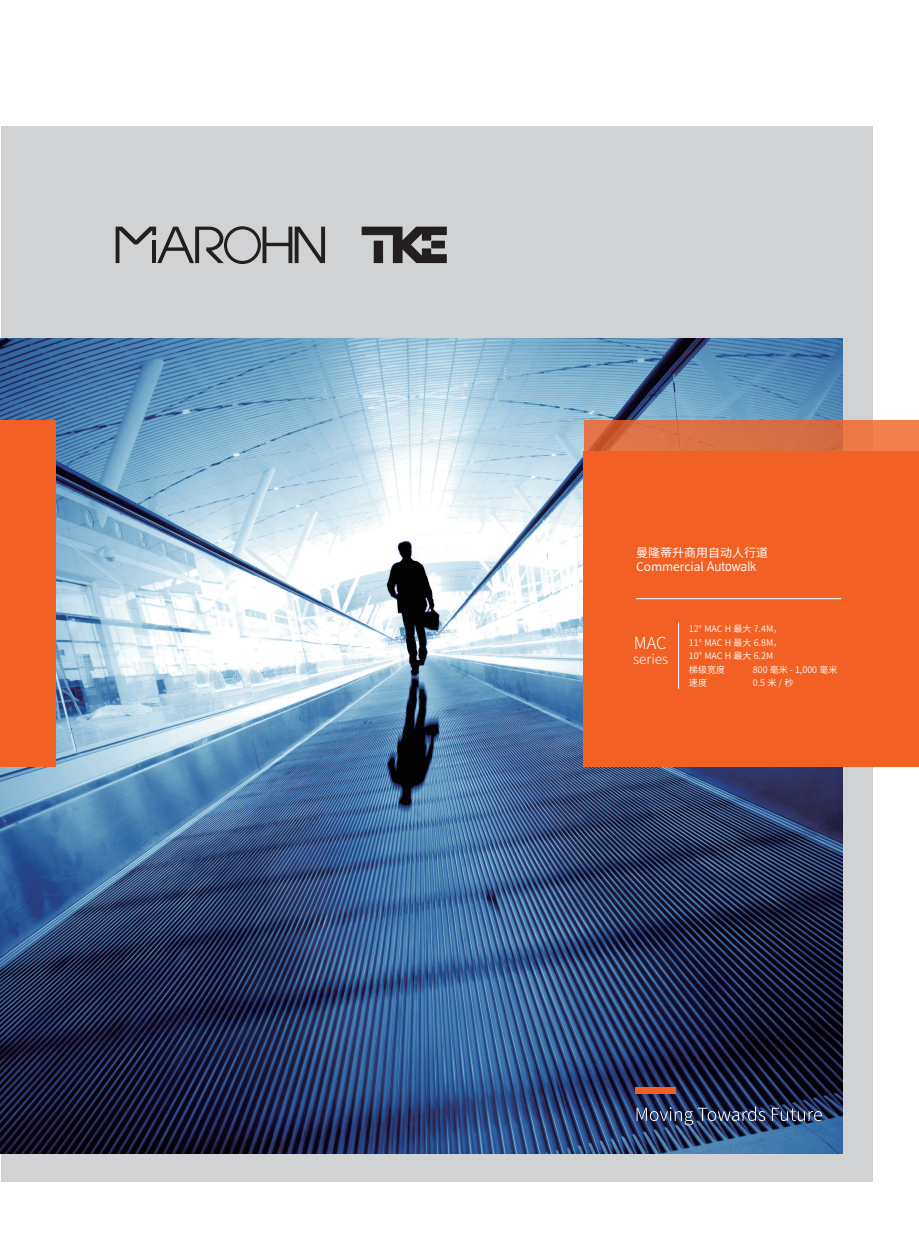
<style>
.page{position:relative;width:919px;height:1238px;background:#fff}
.page>*{position:absolute;margin:0;border:0;box-sizing:border-box;transform-origin:0 0}
.t1{font:300 16.5px "Source Han Sans CN";color:#fff}
.t2{font:300 13.5px "Source Han Sans CN";color:#fff}
.t3{font:12px/14.2px "Source Han Sans CN";color:#fff}
.t4{font:9px/13.5px "Source Han Sans CN";color:#fff}
.s1{font-family:"TK Type";font-size:13.5px}
</style>
<div class="page">
<div style="left:1px;top:126px;width:871px;height:1055px;background:#d1d2d4"></div>
<img style="left:0;top:338px;width:842px;height:815px">
<svg style="left:636px;top:1106px;width:185px;height:19px;background:#3e4d70"></svg>
<div style="left:0;top:420px;width:56px;height:346px;background:#f26023"></div>
<div style="left:634px;top:1087px;width:41px;height:6px;background:#f26023"></div>
<div style="left:583px;top:451px;width:335px;height:315px;background:#f26023"></div>
<hr style="left:636px;top:598px;width:205px;height:1px;background:#fff">
<hr style="left:678px;top:622px;width:1px;height:66px;background:#fff">
<svg style="left:116px;top:226px;width:209px;height:38px"></svg>
<svg style="left:361px;top:227px;width:86px;height:36px"></svg>
<svg style="left:583px;top:420px;width:335px;height:31px;background:#dd7045"></svg>
<h3 class="t3" style="left:636px;top:545px;width:133px">曼隆蒂升商用自动人行道<br>Commercial <span class="s1">Autowalk</span></h3>
<h1 class="t1" style="left:633px;top:633px;width:34px">MAC</h1>
<h2 class="t2" style="left:633px;top:652px;width:37px">series</h2>
<p class="t4" style="left:689px;top:622px;width:95px">12° MAC H 最大 7.4M，<br>11° MAC H 最大 6.8M，<br>10° MAC H 最大 6.2M梯级宽度</p>
<p class="t4" style="left:752px;top:662px;width:86px">800 毫米 - 1,000 毫米</p>
<p class="t4" style="left:689px;top:676px;width:19px">速度</p>
<p class="t4" style="left:752px;top:676px;width:42px">0.5米/秒</p>
</div>
